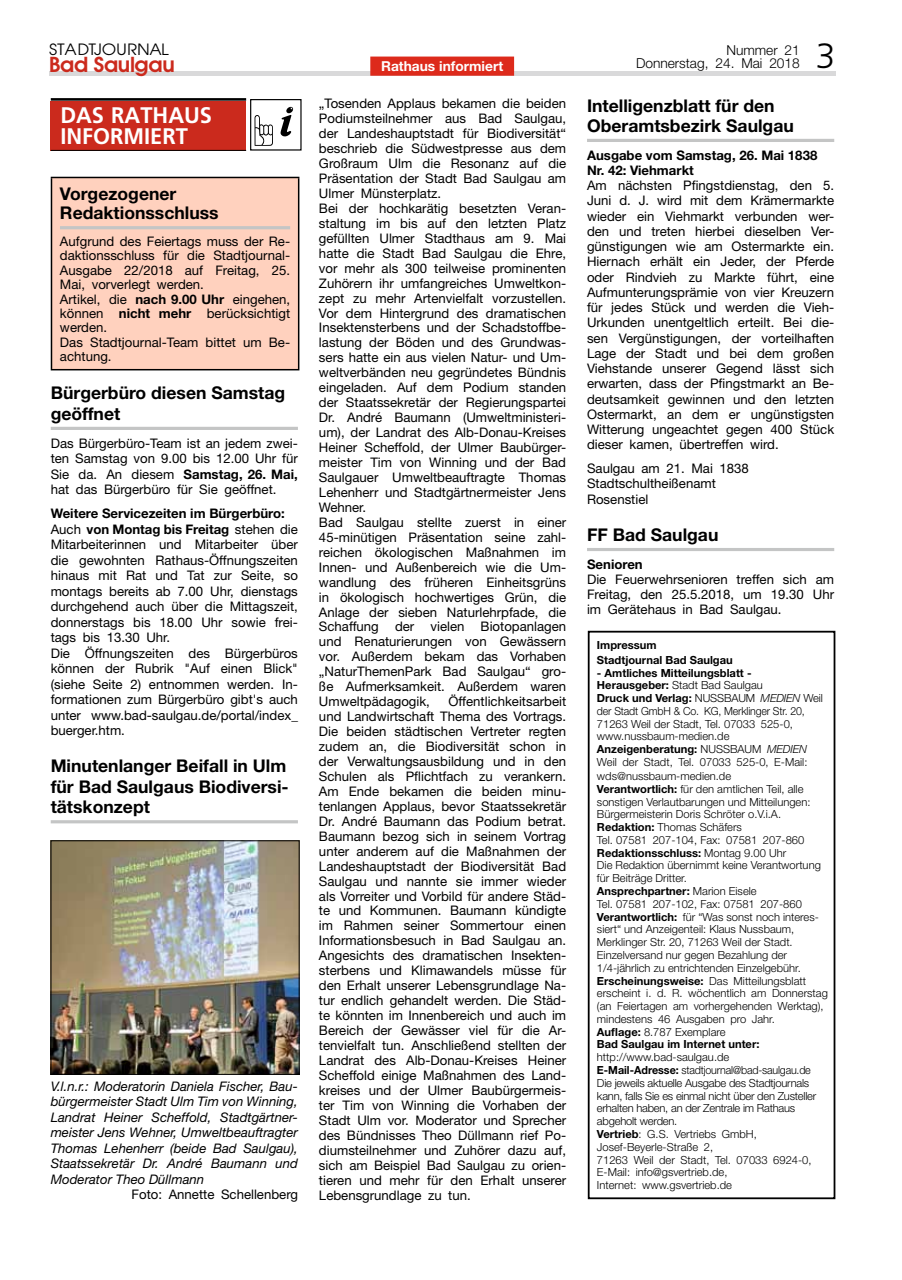
<style>
.page{position:relative;width:902px;height:1280px;background:#fff}
.page>*{position:absolute;margin:0;border:0;box-sizing:border-box;transform-origin:0 0}
.t1{font:300 35.1px "Frutiger";color:#000}
.t2{font:700 22.5px/21.9px "Frutiger";color:#fff}
.t3{font:600 21.45px "Avant Garde Two BQ";letter-spacing:-.02em;color:#cb2a1d}
.t4{font:700 17.55px/20.2px "Helvetica Neue";color:#000}
.t5{font:16.35px "Avant Garde Two BQ";color:#000;scale:1.08 1}
.t6{font:300 13.65px/13.5px "Helvetica Neue";color:#000;text-align:right}
.t7{font:700 13.65px "Helvetica Neue";color:#fff}
.t8{font:13.2px/15px "Helvetica Neue";color:#000}
.t9{font:italic 13.2px/15.5px "Helvetica Neue";color:#000;text-align:justify}
.t10{font:700 13.2px/15.3px "Helvetica Neue";color:#000}
.t11{font:300 11.1px/12.8px "Helvetica Neue";color:#000}
.t12{font:300 11.1px/12.8px "Helvetica Neue";letter-spacing:-.02em;color:#000}
.t13{font:700 11.1px/14.9px "Helvetica Neue";color:#000}
.s1{font-weight:700}
.s2{font-style:italic}
</style>
<div class="page">
<div style="left:49px;top:71px;width:786px;height:5px;background:#d9d9da"></div>
<div style="left:370px;top:57px;width:144px;height:19px;background:#dd2a1b"></div>
<hr style="left:51px;top:427px;width:247px;height:3px;background:#c4c5c5">
<hr style="left:51px;top:820px;width:247px;height:3px;background:#c4c5c5">
<div style="left:250px;top:99px;width:51px;height:52px;border:1px solid #000"></div>
<svg style="left:280px;top:107px;width:13px;height:29px"></svg>
<svg style="left:254px;top:115px;width:19px;height:31px"></svg>
<hr style="left:51px;top:98px;width:195px;height:3px;background:#000">
<div style="left:51px;top:101px;width:195px;height:50px;background:#cb2a1d"></div>
<hr style="left:51px;top:150px;width:195px;height:1px;background:#000">
<div style="left:51px;top:177px;width:247px;height:193px;background:#ffd1be"></div>
<hr style="left:51px;top:177px;width:248px;height:1px;background:#000">
<hr style="left:51px;top:178px;width:1px;height:191px;background:#000">
<hr style="left:298px;top:178px;width:1px;height:191px;background:#000">
<hr style="left:51px;top:369px;width:248px;height:1px;background:#000">
<hr style="left:60px;top:226px;width:230px;height:3px;background:#c4c5c5">
<img style="left:53px;top:842px;width:244px;height:230px">
<div style="left:51px;top:840px;width:248px;height:234px;border:1px solid #000"></div>
<hr style="left:587px;top:139px;width:247px;height:3px;background:#c4c5c5">
<hr style="left:587px;top:548px;width:247px;height:3px;background:#c4c5c5">
<div style="left:587px;top:631px;width:248px;height:568px;border:2px solid #000"></div>
<p class="t5" style="left:49px;top:40px;width:112px">STADTJOURNAL</p>
<h3 class="t3" style="left:49px;top:52px;width:127px">Bad Saulgau</h3>
<p class="t7" style="left:381px;top:57px;width:123px">Rathaus informiert</p>
<h2 class="t2" style="left:60px;top:104px;width:153px">DAS RATHAUS<br>INFORMIERT</h2>
<p class="t8" style="left:319px;top:96px;width:249px">„Tosenden Applaus bekamen die beiden Podiumsteilnehmer aus Bad Saulgau, der Landeshauptstadt für Biodiversität“ beschrieb die Südwestpresse aus dem Großraum Ulm die Resonanz auf die Präsentation der Stadt Bad Saulgau am Ulmer Münsterplatz.<br>Bei der hochkarätig besetzten Veran&shy;staltung im bis auf den letzten Platz gefüllten Ulmer Stadthaus am 9. Mai hatte die Stadt Bad Saulgau die Ehre, vor mehr als 300 teilweise prominenten Zuhörern ihr umfangreiches Umweltkon&shy;zept zu mehr Artenvielfalt vorzustellen.<br>Vor dem Hintergrund des dramatischen Insektensterbens und der Schadstoffbe&shy;lastung der Böden und des Grundwas&shy;sers hatte ein aus vielen Natur- und Um&shy;weltverbänden neu gegründetes Bündnis eingeladen. Auf dem Podium standen der Staatssekretär der Regierungspartei Dr. André Baumann (Umweltministeri&shy;um), der Landrat des Alb-Donau-Kreises Heiner Scheffold, der Ulmer Baubürger&shy;meister Tim von Winning und der Bad Saulgauer Umweltbeauftragte Thomas Lehenherr und Stadtgärtnermeister Jens Wehner.<br>Bad Saulgau stellte zuerst in einer 45-minütigen Präsentation seine zahl&shy;reichen ökologischen Maßnahmen im Innen- und Außenbereich wie die Um&shy;wandlung des früheren Einheitsgrüns in ökologisch hochwertiges Grün, die Anlage der sieben Naturlehrpfade, die Schaffung der vielen Biotopanlagen und Renaturierungen von Gewässern vor. Außerdem bekam das Vorhaben „NaturThemenPark Bad Saulgau“ gro&shy;ße Aufmerksamkeit. Außerdem waren Umweltpädagogik,</p>
<h3 class="t4" style="left:60px;top:183px;width:160px;line-height:19.2px">Vorgezogener<br>Redaktionsschluss</h3>
<p class="t8" style="left:60px;top:234px;width:232px;line-height:14.4px">Aufgrund des Feiertags muss der Re&shy;daktionsschluss für die Stadtjournal-<br>Ausgabe 22/2018 auf Freitag, 25.<br>Mai, vorverlegt werden.<br>Artikel, die <span class="s1">nach 9.00 Uhr</span> eingehen, können <span class="s1">nicht mehr</span> berücksichtigt werden.<br>Das Stadtjournal-Team bittet um Be&shy;achtung.</p>
<h3 class="t4" style="left:51px;top:382px;width:236px">Bürgerbüro diesen Samstag geöffnet</h3>
<p class="t8" style="left:51px;top:435px;width:249px;line-height:15.5px;text-align:justify">Das Bürgerbüro-Team ist an jedem zwei&shy;ten Samstag von 9.00 bis 12.00 Uhr für Sie da. An diesem <span class="s1">Samstag, 26. Mai, </span>hat das Bürgerbüro für Sie geöffnet.</p>
<p class="t8" style="left:51px;top:506px;width:249px;line-height:15.5px"><span class="s1">Weitere Servicezeiten im Bürgerbüro:<br></span>Auch <span class="s1">von Montag bis Freitag</span> stehen die Mitarbeiterinnen und Mitarbeiter über die gewohnten Rathaus-Öffnungszeiten hinaus mit Rat und Tat zur Seite, so montags bereits ab 7.00 Uhr, dienstags durchgehend auch über die Mittagszeit, donnerstags bis 18.00 Uhr sowie frei&shy;tags bis 13.30 Uhr.<br>Die Öffnungszeiten des Bürgerbüros können der Rubrik "Auf einen Blick" (siehe Seite 2) entnommen werden. In&shy;formationen zum Bürgerbüro gibt's auch unter www.bad-saulgau.de/portal/index_ buerger.htm.</p>
<h3 class="t4" style="left:51px;top:756px;width:239px">Minutenlanger Beifall in Ulm für Bad Saulgaus Biodiversi&shy;tätskonzept</h3>
<p class="t8" style="left:319px;top:694px;width:249px;text-align:justify;text-indent:130px">Öffentlichkeitsarbeit und Landwirtschaft Thema des Vortrags.<br>Die beiden städtischen Vertreter regten zudem an, die Biodiversität schon in der Verwaltungsausbildung und in den Schulen als Pflichtfach zu verankern.<br>Am Ende bekamen die beiden minu&shy;tenlangen Applaus, bevor Staatssekretär Dr. André Baumann das Podium betrat.<br>Baumann bezog sich in seinem Vortrag unter anderem auf die Maßnahmen der Landeshauptstadt der Biodiversität Bad Saulgau und nannte sie immer wieder als Vorreiter und Vorbild für andere Städ&shy;te und Kommunen. Baumann kündigte im Rahmen seiner Sommertour einen Informationsbesuch in Bad Saulgau an.<br>Angesichts des dramatischen Insekten&shy;sterbens und Klimawandels müsse für den Erhalt unserer Lebensgrundlage Na&shy;tur endlich gehandelt werden. Die Städ&shy;te könnten im Innenbereich und auch im Bereich der Gewässer viel für die Ar&shy;tenvielfalt tun. Anschließend stellten der Landrat des Alb-Donau-Kreises Heiner Scheffold einige Maßnahmen des Land&shy;kreises und der Ulmer Baubürgermeis&shy;ter Tim von Winning die Vorhaben der Stadt Ulm vor. Moderator und Sprecher des Bündnisses Theo Düllmann rief Po&shy;diumsteilnehmer und Zuhörer dazu auf, sich am Beispiel Bad Saulgau zu orien&shy;tieren und mehr für den Erhalt unserer Lebensgrundlage zu tun.</p>
<p class="t9" style="left:51px;top:1078px;width:249px">V.l.n.r.: Moderatorin Daniela Fischer, Bau&shy;bürgermeister Stadt Ulm Tim von Winning, Landrat Heiner Scheffold, Stadtgärtner&shy;meister Jens Wehner, Umweltbeauftragter Thomas Lehenherr (beide Bad Saulgau), Staatssekretär Dr. André Baumann und Moderator Theo Düllmann</p>
<p class="t8" style="left:131px;top:1187px;width:168px">Foto: Annette Schellenberg</p>
<p class="t6" style="left:636px;top:43px;width:165px">Nummer 21<br>Donnerstag, 24. Mai 2018</p>
<h1 class="t1" style="left:815px;top:36px;width:21px">3</h1>
<h3 class="t4" style="left:587px;top:95px;width:208px">Intelligenzblatt für den<br>Oberamtsbezirk Saulgau</h3>
<p class="t10" style="left:587px;top:147px;width:232px">Ausgabe vom Samstag, 26. Mai 1838<br>Nr. 42: Viehmarkt</p>
<p class="t8" style="left:587px;top:178px;width:249px;text-align:justify">Am nächsten Pfingstdienstag, den 5.<br>Juni d. J. wird mit dem Krämermarkte wieder ein Viehmarkt verbunden wer&shy;den und treten hierbei dieselben Ver&shy;günstigungen wie am Ostermarkte ein.<br>Hiernach erhält ein Jeder, der Pferde oder Rindvieh zu Markte führt, eine Aufmunterungsprämie von vier Kreuzern für jedes Stück und werden die Vieh-Urkunden unentgeltlich erteilt. Bei die&shy;sen Vergünstigungen, der vorteilhaften Lage der Stadt und bei dem großen Viehstande unserer Gegend lässt sich erwarten, dass der Pfingstmarkt an Be&shy;deutsamkeit gewinnen und den letzten Ostermarkt, an dem er ungünstigsten Witterung ungeachtet gegen 400 Stück dieser kamen, übertreffen wird.</p>
<p class="t8" style="left:587px;top:461px;width:163px">Saulgau am 21. Mai 1838<br>Stadtschultheißenamt<br>Rosenstiel</p>
<h3 class="t4" style="left:587px;top:524px;width:133px">FF Bad Saulgau</h3>
<p class="t10" style="left:587px;top:556px;width:57px">Senioren</p>
<p class="t8" style="left:587px;top:571px;width:249px;text-align:justify">Die Feuerwehrsenioren treffen sich am Freitag, den 25.5.2018, um 19.30 Uhr im Gerätehaus in Bad Saulgau.</p>
<p class="t13" style="left:597px;top:637px;width:137px">Impressum<br>Stadtjournal Bad Saulgau</p>
<p class="t11" style="left:597px;top:666px;width:227px"><span class="s1">- Amtliches Mitteilungsblatt - Herausgeber:</span> Stadt Bad Saulgau<br><span class="s1">Druck und Verlag:</span> NUSSBAUM <span class="s2">MEDIEN</span> Weil der Stadt GmbH &amp; Co. KG, Merklinger Str. 20, 71263 Weil der Stadt, Tel. 07033 525-0, www.nussbaum-medien.de <span class="s1">Anzeigenberatung:</span> NUSSBAUM <span class="s2">MEDIEN </span>Weil der Stadt, Tel. 07033 525-0, E-Mail:</p>
<p class="t11" style="left:597px;top:769px;width:232px">wds@nussbaum-medien.de<br><span class="s1">Verantwortlich:</span> für den amtlichen Teil, alle sonstigen Verlautbarungen und Mitteilungen:<br>Bürgermeisterin Doris Schröter o.V.i.A.<br><span class="s1">Redaktion:</span> Thomas Schäfers<br>Tel. 07581 207-104, Fax: 07581 207-860<br><span class="s1">Redaktionsschluss:</span> Montag 9.00 Uhr<br>Die Redaktion übernimmt keine Verantwortung für Beiträge Dritter.<br><span class="s1">Ansprechpartner:</span> Marion Eisele<br>Tel. 07581 207-102, Fax: 07581 207-860<br><span class="s1">Verantwortlich:</span> für “Was sonst noch interes&shy;siert“ und Anzeigenteil: Klaus Nussbaum, Merklinger Str. 20, 71263 Weil der Stadt.<br>Einzelversand nur gegen Bezahlung der 1/4-jährlich zu entrichtenden Einzelgebühr.<br><span class="s1">Erscheinungsweise:</span> Das Mitteilungsblatt erscheint i. d. R. wöchentlich am Donnerstag (an Feiertagen am vorhergehenden Werktag), mindestens 46 Ausgaben pro Jahr.<br><span class="s1">Auflage:</span> 8.787 Exemplare<br><span class="s1">Bad Saulgau im Internet unter:</span></p>
<p class="t12" style="left:597px;top:1051px;width:221px">http://www.bad-saulgau.de<br><span class="s1">E-Mail-Adresse:</span> stadtjournal@bad-saulgau.de Die jeweils aktuelle Ausgabe des Stadtjournals kann, falls Sie es einmal nicht über den Zusteller erhalten haben, an der Zentrale im Rathaus abgeholt werden.<br><span class="s1">Vertrieb</span>: G.S. Vertriebs GmbH, Josef-Beyerle-Straße 2,<br>71263 Weil der Stadt, Tel. 07033 6924-0, E-Mail: info@gsvertrieb.de,<br>Internet: www.gsvertrieb.de</p>
</div>
